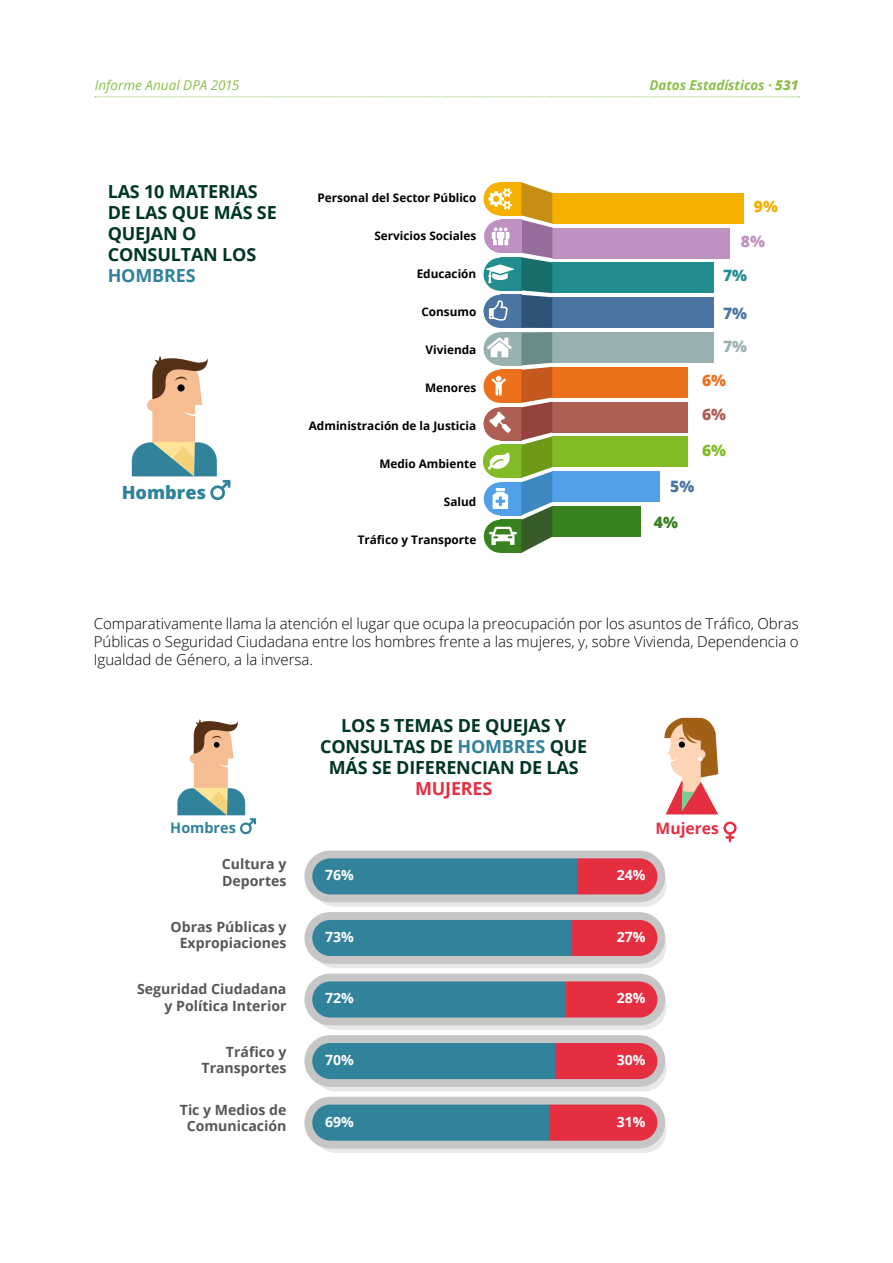
<style>
.page{position:relative;width:893px;height:1263px;background:#fff}
.page>*{position:absolute;margin:0;border:0;box-sizing:border-box;transform-origin:0 0}
.t1{font:800 18.15px "Open Sans";color:#31829b}
.t2{font:700 18px/21px "Open Sans";letter-spacing:-.01em;color:#003625}
.t3{font:700 18px "Open Sans";letter-spacing:-.01em;color:#31829c}
.t4{font:700 18px "Open Sans";letter-spacing:-.01em;color:#e62f40}
.t5{font:700 15.75px "Open Sans";color:#e52e40}
.t6{font:800 15.75px "Open Sans";color:#4a75a2}
.t7{font:800 15.75px "Open Sans";color:#388220}
.t8{font:800 15.75px "Open Sans";color:#83bb26}
.t9{font:800 15.75px "Open Sans";color:#ae5f53}
.t10{font:800 15.75px "Open Sans";color:#ed701d}
.t11{font:800 15.75px "Open Sans";color:#9ab1b1}
.t12{font:800 15.75px "Open Sans";color:#228d8e}
.t13{font:800 15.75px "Open Sans";color:#bf91c1}
.t14{font:800 15.75px "Open Sans";color:#f6b100}
.t15{font:300 15px/18px "Open Sans";color:#000;text-align:justify}
.t16{font:700 14.4px "Open Sans";color:#31829b}
.t17{font:700 14.1px/16.5px "Open Sans";color:#575756;text-align:right}
.t18{font:700 14.1px "Open Sans";color:#fff}
.t19{font:italic 700 13.5px "Open Sans";letter-spacing:-.005em;color:#8bc04b}
.t20{font:italic 13.5px "Open Sans";color:#8bc04b}
.t21{font:700 11.85px "Open Sans";color:#000}
.s1{font-weight:800}
.s2{color:#31829c}
</style>
<div class="page">
<svg style="left:95px;top:96px;width:704px;height:1px"></svg>
<div style="left:313px;top:1109px;width:353px;height:44px;background:linear-gradient(to right,#e8e8e8,#e8e8e8);border-radius:22px"></div>
<div style="left:313px;top:1106px;width:237px;height:33px;background:#31829b"></div>
<div style="left:550px;top:1101px;width:111px;height:43px;background:#e52e40"></div>
<div style="left:304px;top:1097px;width:361px;height:51px;border:8px solid #c6c6c6;border-radius:22px"></div>
<div style="left:313px;top:863px;width:353px;height:44px;background:#e8e8e8;border-radius:22px"></div>
<div style="left:313px;top:859px;width:264px;height:34px;background:#31829b"></div>
<div style="left:577px;top:854px;width:84px;height:44px;background:#e52e40"></div>
<div style="left:304px;top:850px;width:361px;height:52px;border:8px solid #c6c6c6;border-radius:22px"></div>
<div style="left:313px;top:924px;width:353px;height:44px;background:#e8e8e8;border-radius:22px"></div>
<div style="left:313px;top:921px;width:260px;height:34px;background:#31829b"></div>
<div style="left:573px;top:916px;width:88px;height:44px;background:#e52e40"></div>
<div style="left:304px;top:912px;width:361px;height:52px;border:8px solid #c6c6c6;border-radius:22px"></div>
<div style="left:313px;top:986px;width:353px;height:44px;background:linear-gradient(to right,#e9e9e9,#e8e8e8);border-radius:22px"></div>
<div style="left:313px;top:983px;width:254px;height:33px;background:#31829b"></div>
<div style="left:567px;top:977px;width:94px;height:44px;background:#e52e40"></div>
<div style="left:304px;top:974px;width:361px;height:51px;border:8px solid #c6c6c6;border-radius:22px"></div>
<div style="left:313px;top:1047px;width:353px;height:44px;background:#e8e8e8;border-radius:22px"></div>
<div style="left:313px;top:1044px;width:242px;height:34px;background:#31829b"></div>
<div style="left:555px;top:1039px;width:106px;height:44px;background:#e52e40"></div>
<div style="left:304px;top:1035px;width:361px;height:52px;border:8px solid #c6c6c6;border-radius:22px"></div>
<svg style="left:177px;top:719px;width:79px;height:115px"></svg>
<svg style="left:664px;top:718px;width:54px;height:96px"></svg>
<svg style="left:723px;top:821px;width:13px;height:21px"></svg>
<svg style="left:132px;top:356px;width:98px;height:144px"></svg>
<div style="left:552px;top:506px;width:88px;height:31px;background:#388220"></div>
<div style="left:484px;top:520px;width:33px;height:33px;background:#388220;border-radius:50%"></div>
<div style="left:552px;top:471px;width:108px;height:31px;background:#52a1e8"></div>
<div style="left:484px;top:482px;width:33px;height:33px;background:#52a1e8;border-radius:50%"></div>
<div style="left:552px;top:436px;width:136px;height:31px;background:#83bb26"></div>
<div style="left:483px;top:445px;width:33px;height:33px;background:#83bb26;border-radius:50%"></div>
<div style="left:552px;top:402px;width:136px;height:30px;background:#ae5f53"></div>
<svg style="left:483px;top:407px;width:34px;height:33px"></svg>
<div style="left:552px;top:367px;width:136px;height:31px;background:#ed701d"></div>
<svg style="left:483px;top:370px;width:34px;height:33px"></svg>
<div style="left:552px;top:332px;width:162px;height:31px;background:#9ab1b1"></div>
<svg style="left:483px;top:332px;width:34px;height:33px"></svg>
<div style="left:552px;top:297px;width:162px;height:31px;background:#4a75a2"></div>
<svg style="left:483px;top:295px;width:34px;height:33px"></svg>
<div style="left:552px;top:262px;width:162px;height:31px;background:#228d8e"></div>
<svg style="left:483px;top:258px;width:34px;height:33px"></svg>
<div style="left:553px;top:228px;width:177px;height:30px;background:#bf91c1"></div>
<svg style="left:484px;top:220px;width:33px;height:33px"></svg>
<div style="left:552px;top:193px;width:192px;height:31px;background:#f6b100"></div>
<svg style="left:483px;top:182px;width:34px;height:33px"></svg>
<svg style="left:486px;top:182px;width:67px;height:371px"></svg>
<p class="t20" style="left:95px;top:76px;width:146px">Informe Anual DPA 2015</p>
<p class="t19" style="left:649px;top:75px;width:151px">Datos Estadísticos · <span class="s1">531</span></p>
<p class="t2" style="left:108px;top:181px;width:171px">LAS 10 MATERIAS<br>DE LAS QUE MÁS SE<br>QUEJAN O<br>CONSULTAN LOS</p>
<p class="t3" style="left:108px;top:263px;width:89px">HOMBRES</p>
<p class="t1" style="left:122px;top:478px;width:86px">Hombres</p>
<p class="t21" style="left:317px;top:189px;width:160px">Personal del Sector Público</p>
<p class="t21" style="left:374px;top:227px;width:103px">Servicios Sociales</p>
<p class="t21" style="left:417px;top:265px;width:61px">Educación</p>
<p class="t21" style="left:421px;top:303px;width:56px">Consumo</p>
<p class="t21" style="left:425px;top:341px;width:52px">Vivienda</p>
<p class="t21" style="left:425px;top:379px;width:53px">Menores</p>
<p class="t21" style="left:309px;top:417px;width:169px">Administración de la Justicia</p>
<p class="t21" style="left:379px;top:455px;width:98px">Medio Ambiente</p>
<p class="t21" style="left:444px;top:493px;width:34px">Salud</p>
<p class="t21" style="left:358px;top:531px;width:120px">Tráfico y Transporte</p>
<p class="t14" style="left:754px;top:194px;width:26px">9%</p>
<p class="t13" style="left:741px;top:230px;width:26px">8%</p>
<p class="t12" style="left:723px;top:264px;width:26px">7%</p>
<p class="t6" style="left:723px;top:301px;width:26px">7%</p>
<p class="t11" style="left:723px;top:334px;width:26px">7%</p>
<p class="t10" style="left:702px;top:368px;width:26px">6%</p>
<p class="t9" style="left:702px;top:402px;width:26px">6%</p>
<p class="t8" style="left:702px;top:438px;width:26px">6%</p>
<p class="t6" style="left:670px;top:474px;width:26px">5%</p>
<p class="t7" style="left:654px;top:510px;width:26px">4%</p>
<p class="t15" style="left:94px;top:614px;width:706px">Comparativamente llama la atención el lugar que ocupa la preocupación por los asuntos de Tráfico, Obras Públicas o Seguridad Ciudadana entre los hombres frente a las mujeres, y, sobre Vivienda, Dependencia o Igualdad de Género, a la inversa.</p>
<p class="t2" style="left:320px;top:714px;width:269px;text-align:center">LOS 5 TEMAS DE QUEJAS Y<br>CONSULTAS DE <span class="s2">HOMBRES</span> QUE<br>MÁS SE DIFERENCIAN DE LAS</p>
<p class="t4" style="left:415px;top:775px;width:79px">MUJERES</p>
<p class="t16" style="left:170px;top:818px;width:67px">Hombres</p>
<p class="t5" style="left:656px;top:817px;width:65px">Mujeres</p>
<p class="t17" style="left:222px;top:855px;width:66px;text-align:left">Cultura y<br>Deportes</p>
<p class="t18" style="left:325px;top:865px;width:30px">76%</p>
<p class="t18" style="left:617px;top:865px;width:30px">24%</p>
<p class="t17" style="left:171px;top:918px;width:117px">Obras Públicas y<br>Expropiaciones</p>
<p class="t18" style="left:325px;top:927px;width:30px">73%</p>
<p class="t18" style="left:617px;top:927px;width:30px">27%</p>
<p class="t17" style="left:137px;top:981px;width:151px">Seguridad Ciudadana y Política Interior</p>
<p class="t18" style="left:325px;top:988px;width:30px">72%</p>
<p class="t18" style="left:617px;top:988px;width:30px">28%</p>
<p class="t17" style="left:202px;top:1043px;width:86px">Tráfico y<br>Transportes</p>
<p class="t18" style="left:325px;top:1050px;width:30px">70%</p>
<p class="t18" style="left:617px;top:1050px;width:30px">30%</p>
<p class="t17" style="left:180px;top:1101px;width:108px;text-align:center">Tic y Medios de<br>Comunicación</p>
<p class="t18" style="left:325px;top:1111px;width:30px">69%</p>
<p class="t18" style="left:617px;top:1111px;width:30px">31%</p>
</div>
